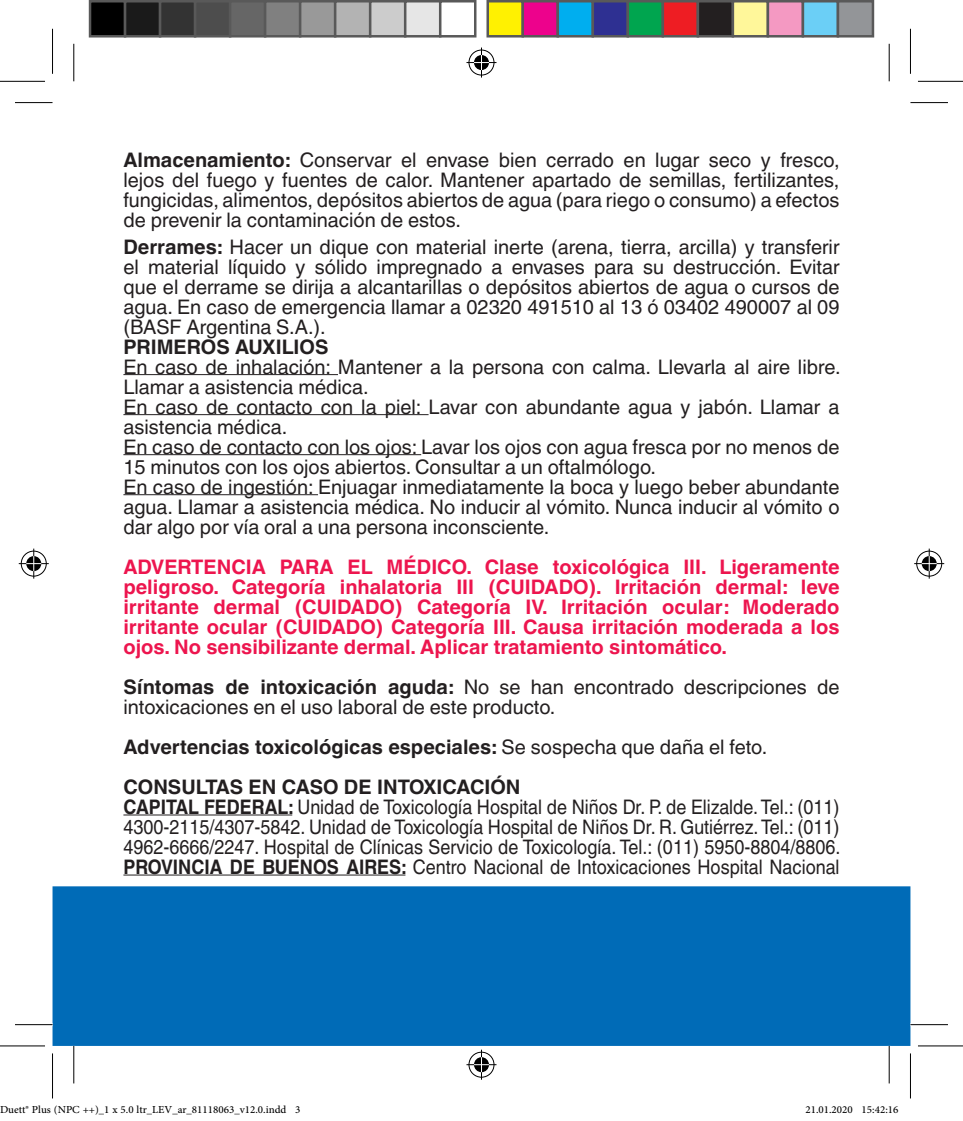
<style>
.page{position:relative;width:963px;height:1121px;background:#fff}
.page>*{position:absolute;margin:0;border:0;box-sizing:border-box;transform-origin:0 0}
.t1{font:20px/20px "Helvetica Linotype";color:#231f20;text-align:justify}
.t2{font:700 20px/20px "Helvetica Linotype";color:#ed154e;text-align:justify}
.t3{font:20px/20px "Helvetica Linotype";color:#231f20;text-align:justify;scale:.9 1}
.t4{font:700 20px/40px "Helvetica Linotype";color:#231f20}
.t5{font:15px "Adobe Arabic";color:#000}
.s1{font-weight:700}
.s2{font-weight:400}
</style>
<div class="page">
<hr style="left:123px;top:374px;width:215px;height:1px;background:#231f20">
<hr style="left:123px;top:414px;width:305px;height:1px;background:#231f20">
<hr style="left:123px;top:454px;width:298px;height:1px;background:#231f20">
<hr style="left:123px;top:494px;width:195px;height:1px;background:#231f20">
<hr style="left:123px;top:814px;width:169px;height:1px;background:#231f20">
<hr style="left:123px;top:874px;width:282px;height:1px;background:#231f20">
<div style="left:54px;top:887px;width:855px;height:157px;background:#006bb7"></div>
<div style="left:52px;top:886px;width:858px;height:159px;border:2px solid #006bb7"></div>
<hr style="left:15px;top:102px;width:37px;height:1px;background:#000">
<hr style="left:910px;top:102px;width:37px;height:1px;background:#000">
<hr style="left:15px;top:1023px;width:37px;height:1px;background:#000">
<hr style="left:910px;top:1023px;width:37px;height:1px;background:#000">
<hr style="left:73px;top:44px;width:1px;height:37px;background:#000">
<hr style="left:73px;top:1045px;width:1px;height:38px;background:#000">
<hr style="left:888px;top:44px;width:1px;height:37px;background:#000">
<hr style="left:888px;top:1045px;width:1px;height:38px;background:#000">
<svg style="left:0;top:1046px;width:45px;height:1px"></svg>
<svg style="left:918px;top:1046px;width:44px;height:1px"></svg>
<hr style="left:0;top:81px;width:45px;height:1px;background:#000">
<hr style="left:917px;top:81px;width:45px;height:1px;background:#000">
<hr style="left:0;top:1045px;width:45px;height:1px;background:#000">
<hr style="left:917px;top:1045px;width:45px;height:1px;background:#000">
<hr style="left:52px;top:29px;width:1px;height:45px;background:#000">
<hr style="left:52px;top:1053px;width:1px;height:45px;background:#000">
<hr style="left:910px;top:29px;width:1px;height:45px;background:#000">
<hr style="left:910px;top:1053px;width:1px;height:45px;background:#000">
<div style="left:467px;top:48px;width:28px;height:29px;border:3px solid #fff;border-radius:50%"></div>
<hr style="left:466px;top:61px;width:30px;height:3px;background:#fff">
<hr style="left:480px;top:48px;width:3px;height:30px;background:#fff">
<div style="left:472px;top:53px;width:18px;height:19px;border:3px solid #fff;border-radius:50%"></div>
<div style="left:468px;top:50px;width:26px;height:25px;border:1px solid #000;border-radius:50%"></div>
<hr style="left:466px;top:62px;width:30px;height:1px;background:#000">
<hr style="left:481px;top:48px;width:1px;height:30px;background:#000">
<svg style="left:474px;top:55px;width:15px;height:15px"></svg>
<div style="left:467px;top:1050px;width:28px;height:28px;border:3px solid #fff;border-radius:50%"></div>
<hr style="left:466px;top:1062px;width:30px;height:3px;background:#fff">
<hr style="left:480px;top:1049px;width:3px;height:30px;background:#fff">
<div style="left:472px;top:1055px;width:18px;height:18px;border:3px solid #fff;border-radius:50%"></div>
<div style="left:468px;top:1051px;width:26px;height:26px;border:1px solid #000;border-radius:50%"></div>
<hr style="left:466px;top:1063px;width:30px;height:1px;background:#000">
<hr style="left:481px;top:1049px;width:1px;height:30px;background:#000">
<svg style="left:474px;top:1056px;width:15px;height:15px"></svg>
<div style="left:20px;top:549px;width:28px;height:28px;border:3px solid #fff;border-radius:50%"></div>
<hr style="left:19px;top:562px;width:30px;height:3px;background:#fff">
<hr style="left:32px;top:548px;width:3px;height:30px;background:#fff">
<div style="left:25px;top:554px;width:18px;height:18px;border:3px solid #fff;border-radius:50%"></div>
<div style="left:21px;top:550px;width:26px;height:26px;border:1px solid #000;border-radius:50%"></div>
<hr style="left:19px;top:563px;width:30px;height:1px;background:#000">
<hr style="left:33px;top:548px;width:1px;height:30px;background:#000">
<svg style="left:26px;top:556px;width:15px;height:15px"></svg>
<div style="left:915px;top:549px;width:28px;height:28px;border:3px solid #fff;border-radius:50%"></div>
<hr style="left:914px;top:562px;width:30px;height:3px;background:#fff">
<hr style="left:927px;top:548px;width:3px;height:30px;background:#fff">
<div style="left:920px;top:554px;width:18px;height:18px;border:3px solid #fff;border-radius:50%"></div>
<div style="left:916px;top:550px;width:26px;height:26px;border:1px solid #000;border-radius:50%"></div>
<hr style="left:914px;top:563px;width:30px;height:1px;background:#000">
<hr style="left:928px;top:548px;width:1px;height:30px;background:#000">
<svg style="left:921px;top:556px;width:15px;height:15px"></svg>
<div style="left:90px;top:1px;width:35px;height:35px;background:#000"></div>
<div style="left:89px;top:0;width:37px;height:38px;border:2px solid #595959"></div>
<div style="left:125px;top:1px;width:35px;height:35px;background:#1a1a1a"></div>
<div style="left:124px;top:0;width:37px;height:38px;border:2px solid #595959"></div>
<div style="left:160px;top:1px;width:35px;height:35px;background:#333"></div>
<div style="left:159px;top:0;width:37px;height:38px;border:2px solid #595959"></div>
<div style="left:195px;top:1px;width:35px;height:35px;background:#4d4d4d"></div>
<div style="left:194px;top:0;width:37px;height:38px;border:2px solid #595959"></div>
<div style="left:230px;top:1px;width:35px;height:35px;background:#666"></div>
<div style="left:229px;top:0;width:37px;height:38px;border:2px solid #595959"></div>
<div style="left:265px;top:1px;width:35px;height:35px;background:#808080"></div>
<div style="left:264px;top:0;width:37px;height:38px;border:2px solid #595959"></div>
<div style="left:300px;top:1px;width:35px;height:35px;background:#999"></div>
<div style="left:299px;top:0;width:37px;height:38px;border:2px solid #595959"></div>
<div style="left:335px;top:1px;width:35px;height:35px;background:#b3b3b3"></div>
<div style="left:334px;top:0;width:37px;height:38px;border:2px solid #595959"></div>
<div style="left:370px;top:1px;width:35px;height:35px;background:#ccc"></div>
<div style="left:369px;top:0;width:37px;height:38px;border:2px solid #595959"></div>
<div style="left:405px;top:1px;width:35px;height:35px;background:#e6e6e6"></div>
<div style="left:404px;top:0;width:37px;height:38px;border:2px solid #595959"></div>
<div style="left:439px;top:0;width:37px;height:38px;border:2px solid #595959"></div>
<div style="left:487px;top:1px;width:35px;height:35px;background:#fff101"></div>
<div style="left:486px;top:0;width:38px;height:38px;border:2px solid #595959"></div>
<div style="left:522px;top:1px;width:35px;height:35px;background:#ed028c"></div>
<div style="left:521px;top:0;width:38px;height:38px;border:2px solid #595959"></div>
<div style="left:557px;top:1px;width:35px;height:35px;background:#00aeef"></div>
<div style="left:556px;top:0;width:38px;height:38px;border:2px solid #595959"></div>
<div style="left:592px;top:1px;width:35px;height:35px;background:#2e3092"></div>
<div style="left:591px;top:0;width:38px;height:38px;border:2px solid #595959"></div>
<div style="left:627px;top:1px;width:35px;height:35px;background:#00a54f"></div>
<div style="left:626px;top:0;width:38px;height:38px;border:2px solid #595959"></div>
<div style="left:662px;top:1px;width:35px;height:35px;background:#ee1d23"></div>
<div style="left:661px;top:0;width:38px;height:38px;border:2px solid #595959"></div>
<div style="left:697px;top:1px;width:35px;height:35px;background:#231f20"></div>
<div style="left:696px;top:0;width:38px;height:38px;border:2px solid #595959"></div>
<div style="left:732px;top:1px;width:35px;height:35px;background:#fff79a"></div>
<div style="left:731px;top:0;width:38px;height:38px;border:2px solid #595959"></div>
<div style="left:767px;top:1px;width:35px;height:35px;background:#f499c2"></div>
<div style="left:766px;top:0;width:38px;height:38px;border:2px solid #595959"></div>
<div style="left:802px;top:1px;width:35px;height:35px;background:#6bcff6"></div>
<div style="left:801px;top:0;width:38px;height:38px;border:2px solid #595959"></div>
<div style="left:837px;top:1px;width:35px;height:35px;background:#939598"></div>
<div style="left:836px;top:0;width:38px;height:38px;border:2px solid #595959"></div>
<div style="left:847px;top:1105px;width:5px;height:8px;border:1px solid #fff;border-radius:50%"></div>
<svg style="left:847px;top:1105px;width:4px;height:8px"></svg>
<p class="t1" style="left:123px;top:150px;width:717px"><span class="s1">Almacenamiento:</span> Conservar el envase bien cerrado en lugar seco y fresco, lejos del fuego y fuentes de calor. Mantener apartado de semillas, fertilizantes, fungicidas, alimentos, depósitos abiertos de agua (para riego o consumo) a efectos de prevenir la contaminación de estos.</p>
<p class="t1" style="left:123px;top:237px;width:717px"><span class="s1">Derrames:</span> Hacer un dique con material inerte (arena, tierra, arcilla) y transferir el material líquido y sólido impregnado a envases para su destrucción. Evitar que el derrame se dirija a alcantarillas o depósitos abiertos de agua o cursos de agua. En caso de emergencia llamar a 02320 491510 al 13 ó 03402 490007 al 09 (BASF Argentina S.A.).</p>
<p class="t4" style="left:123px;top:327px;width:206px">PRIMEROS AUXILIOS</p>
<p class="t1" style="left:123px;top:357px;width:718px;text-align:left">En caso de inhalación: Mantener a la persona con calma. Llevarla al aire libre.<br>Llamar a asistencia médica.<br>En caso de contacto con la piel: Lavar con abundante agua y jabón. Llamar a asistencia médica.<br>En caso de contacto con los ojos: Lavar los ojos con agua fresca por no menos de 15 minutos con los ojos abiertos. Consultar a un oftalmólogo.<br>En caso de ingestión: Enjuagar inmediatamente la boca y luego beber abundante agua. Llamar a asistencia médica. No inducir al vómito. Nunca inducir al vómito o dar algo por vía oral a una persona inconsciente.</p>
<p class="t2" style="left:123px;top:557px;width:717px">ADVERTENCIA PARA EL MÉDICO. Clase toxicológica III. Ligeramente peligroso. Categoría inhalatoria III (CUIDADO). Irritación dermal: leve irritante dermal (CUIDADO) Categoría IV. Irritación ocular: Moderado irritante ocular (CUIDADO) Categoría III. Causa irritación moderada a los ojos. No sensibilizante dermal. Aplicar tratamiento sintomático.</p>
<p class="t1" style="left:123px;top:677px;width:717px"><span class="s1">Síntomas de intoxicación aguda:</span> No se han encontrado descripciones de intoxicaciones en el uso laboral de este producto.</p>
<p class="t4" style="left:123px;top:727px;width:645px">Advertencias toxicológicas especiales: <span class="s2">Se sospecha que daña el feto.<br></span>CONSULTAS EN CASO DE INTOXICACIÓN</p>
<p class="t3" style="left:123px;top:797px;width:798px"><span class="s1">CAPITAL FEDERAL:</span> Unidad de Toxicología Hospital de Niños Dr. P. de Elizalde. Tel.: (011)<br>4300-2115/4307-5842. Unidad de Toxicología Hospital de Niños Dr. R. Gutiérrez. Tel.: (011)<br>4962-6666/2247. Hospital de Clínicas Servicio de Toxicología. Tel.: (011) 5950-8804/8806.<br><span class="s1">PROVINCIA DE BUENOS AIRES:</span> Centro Nacional de Intoxicaciones Hospital Nacional</p>
<p class="t5" style="left:0;top:1099px;width:302px">Duett® Plus (NPC ++)_1 x 5.0 ltr_LEV_ar_81118063_v12.0.indd 3</p>
<p class="t5" style="left:805px;top:1099px;width:94px">21.01.2020 15:42:16</p>
</div>
